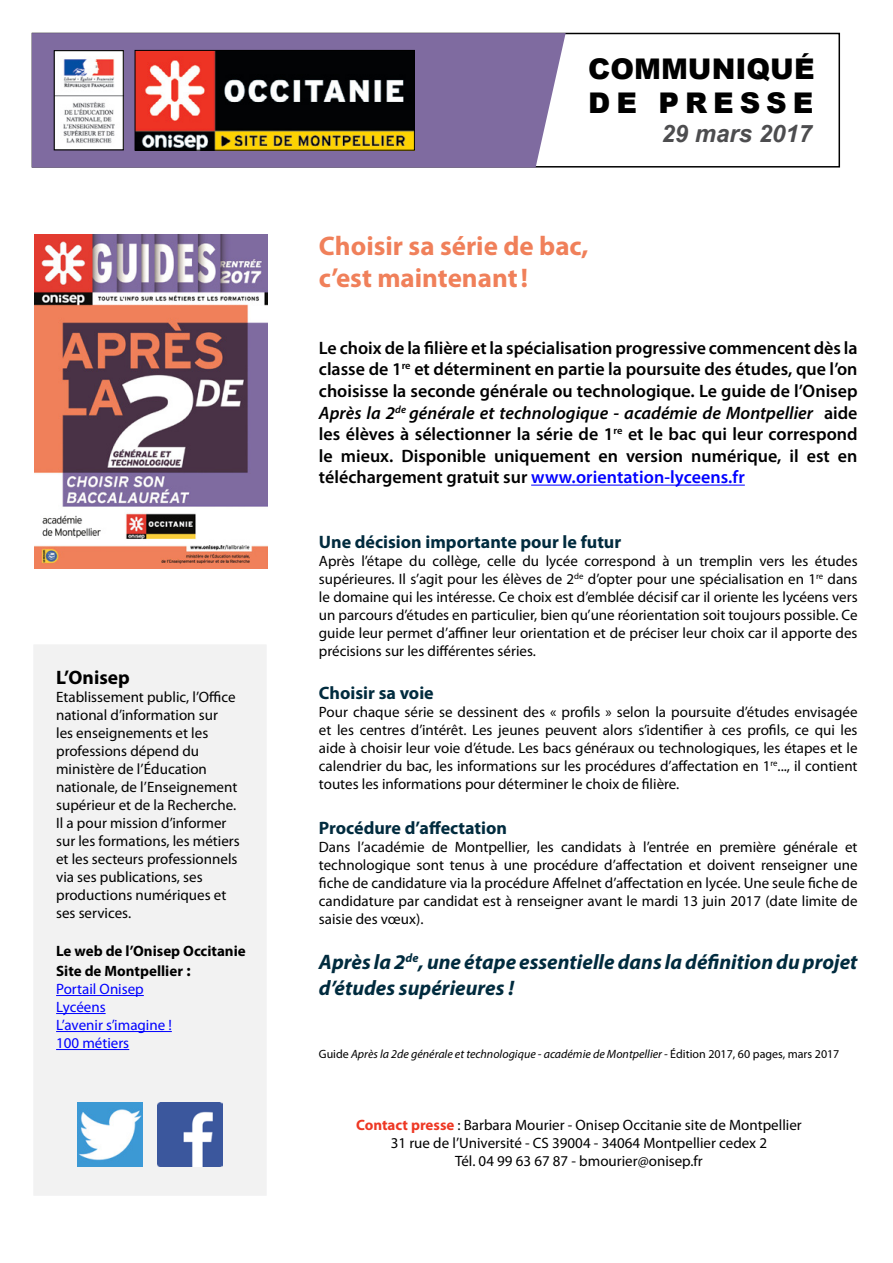
<style>
.page{position:relative;width:893px;height:1263px;background:#fff}
.page>*{position:absolute;margin:0;border:0;box-sizing:border-box;transform-origin:0 0}
.t1{font:900 28.5px/34.2px "Arial";color:#000}
.t2{font:700 27px/32.4px "Myriad Pro";color:#f0805a}
.t3{font:italic 700 24px "Arial";color:#4d4d4f}
.t4{font:italic 700 21px/25.2px "Myriad Pro";color:#002b3e}
.t5{font:700 19.5px "Myriad Pro";color:#000}
.t6{font:600 18px/21.6px "Myriad Pro";color:#000;text-align:justify}
.t7{font:700 18px "Myriad Pro";color:#002b3e}
.t8{font:15px/18px "Myriad Pro";color:#000;text-align:justify}
.t9{font:15px/18px "Myriad Pro";color:#00f}
.t10{font:700 15px/19.8px "Myriad Pro";color:#000}
.t11{font:italic 12px "Myriad Pro";color:#000}
.s1{font-size:16.5px}
.s2{font-style:italic}
.s3{color:#00f}
.s4{font-style:normal}
.s5{font-weight:700;color:#ee3824}
</style>
<div class="page">
<div style="left:32px;top:643px;width:236px;height:554px;background:#f2f2f2;border:2px solid #fff"></div>
<hr style="left:56px;top:995px;width:88px;height:1px;background:#00f">
<hr style="left:56px;top:1013px;width:50px;height:1px;background:#00f">
<hr style="left:56px;top:1031px;width:116px;height:1px;background:#00f">
<hr style="left:56px;top:1049px;width:73px;height:1px;background:#00f">
<hr style="left:531px;top:485px;width:214px;height:1px;background:#00f">
<img style="left:34px;top:234px;width:233px;height:335px">
<svg style="left:32px;top:33px;width:534px;height:135px;fill:#7f6ba0"></svg>
<img style="left:137px;top:52px;width:276px;height:96px">
<div style="left:135px;top:50px;width:280px;height:100px;border:1px solid #000"></div>
<img style="left:56px;top:52px;width:65px;height:96px">
<div style="left:54px;top:50px;width:69px;height:100px;border:1px solid #000"></div>
<img style="left:78px;top:1102px;width:64px;height:64px">
<img style="left:158px;top:1102px;width:64px;height:64px">
<h3 class="t5" style="left:56px;top:667px;width:75px">L’Onisep</h3>
<p class="t8" style="left:56px;top:689px;width:185px;text-align:left">Etablissement public, l’Office national d’information sur<br>les enseignements et les professions dépend du ministère de l’Éducation nationale, de l’Enseignement supérieur et de la Recherche.<br>Il a pour mission d’informer sur les formations, les métiers et les secteurs professionnels via ses publications, ses productions numériques et ses services.</p>
<p class="t10" style="left:56px;top:941px;width:191px">Le web de l’Onisep Occitanie<br>Site de Montpellier <span class="s1">:</span></p>
<p class="t9" style="left:56px;top:980px;width:117px">Portail Onisep<br>Lycéens<br>L’avenir s’imagine !<br>100 métiers</p>
<h1 class="t1" style="left:588px;top:51px;width:228px">COMMUNIQUÉ<br>DE PRESSE</h1>
<h2 class="t2" style="left:319px;top:230px;width:271px">Choisir sa série de bac, c’est maintenant!</h2>
<h3 class="t3" style="left:661px;top:118px;width:152px">29 mars 2017</h3>
<p class="t6" style="left:319px;top:336px;width:540px">Le choix de la filière et la spécialisation progressive commencent dès la classe de 1<sup>re</sup> et déterminent en partie la poursuite des études, que l’on choisisse la seconde générale ou technologique. Le guide de l’Onisep <span class="s2">Après la 2</span><sup>de</sup> <span class="s2">générale et technologique - académie de Montpellier</span> aide les élèves à sélectionner la série de 1<sup>re</sup> et le bac qui leur correspond le mieux. Disponible uniquement en version numérique, il est en téléchargement gratuit sur <span class="s3">www.orientation-lyceens.fr</span></p>
<p class="t7" style="left:319px;top:532px;width:304px">Une décision importante pour le futur</p>
<p class="t8" style="left:319px;top:552px;width:540px">Après l’étape du collège, celle du lycée correspond à un tremplin vers les études supérieures. Il s’agit pour les élèves de 2<sup>de</sup> d’opter pour une spécialisation en 1<sup>re</sup> dans le domaine qui les intéresse. Ce choix est d’emblée décisif car il oriente les lycéens vers un parcours d’études en particulier, bien qu’une réorientation soit toujours possible. Ce guide leur permet d’affiner leur orientation et de préciser leur choix car il apporte des précisions sur les différentes séries.</p>
<p class="t7" style="left:319px;top:683px;width:116px">Choisir sa voie</p>
<p class="t8" style="left:319px;top:704px;width:540px">Pour chaque série se dessinent des « profils » selon la poursuite d’études envisagée et les centres d’intérêt. Les jeunes peuvent alors s’identifier à ces profils, ce qui les aide à choisir leur voie d’étude. Les bacs généraux ou technologiques, les étapes et le calendrier du bac, les informations sur les procédures d’affectation en 1<sup>re</sup>..., il contient toutes les informations pour déterminer le choix de filière.</p>
<p class="t7" style="left:319px;top:818px;width:190px">Procédure d’affectation</p>
<p class="t8" style="left:319px;top:839px;width:540px">Dans l’académie de Montpellier, les candidats à l’entrée en première générale et technologique sont tenus à une procédure d’affectation et doivent renseigner une fiche de candidature via la procédure Affelnet d’affectation en lycée. Une seule fiche de candidature par candidat est à renseigner avant le mardi 13 juin 2017 (date limite de saisie des vœux).</p>
<h3 class="t4" style="left:319px;top:949px;width:540px">Après la 2<sup>de</sup>, une étape essentielle dans la définition du projet d’études supérieures !</h3>
<p class="t11" style="left:319px;top:1047px;width:522px"><span class="s4">Guide</span> Après la 2de générale et technologique - académie de Montpellier - <span class="s4">Édition 2017, 60 pages, mars 2017</span></p>
<p class="t8" style="left:356px;top:1117px;width:447px;text-align:center"><span class="s5">Contact presse</span> : Barbara Mourier - Onisep Occitanie site de Montpellier<br>31 rue de l’Université - CS 39004 - 34064 Montpellier cedex 2<br>Tél. 04 99 63 67 87 - bmourier@onisep.fr</p>
</div>
